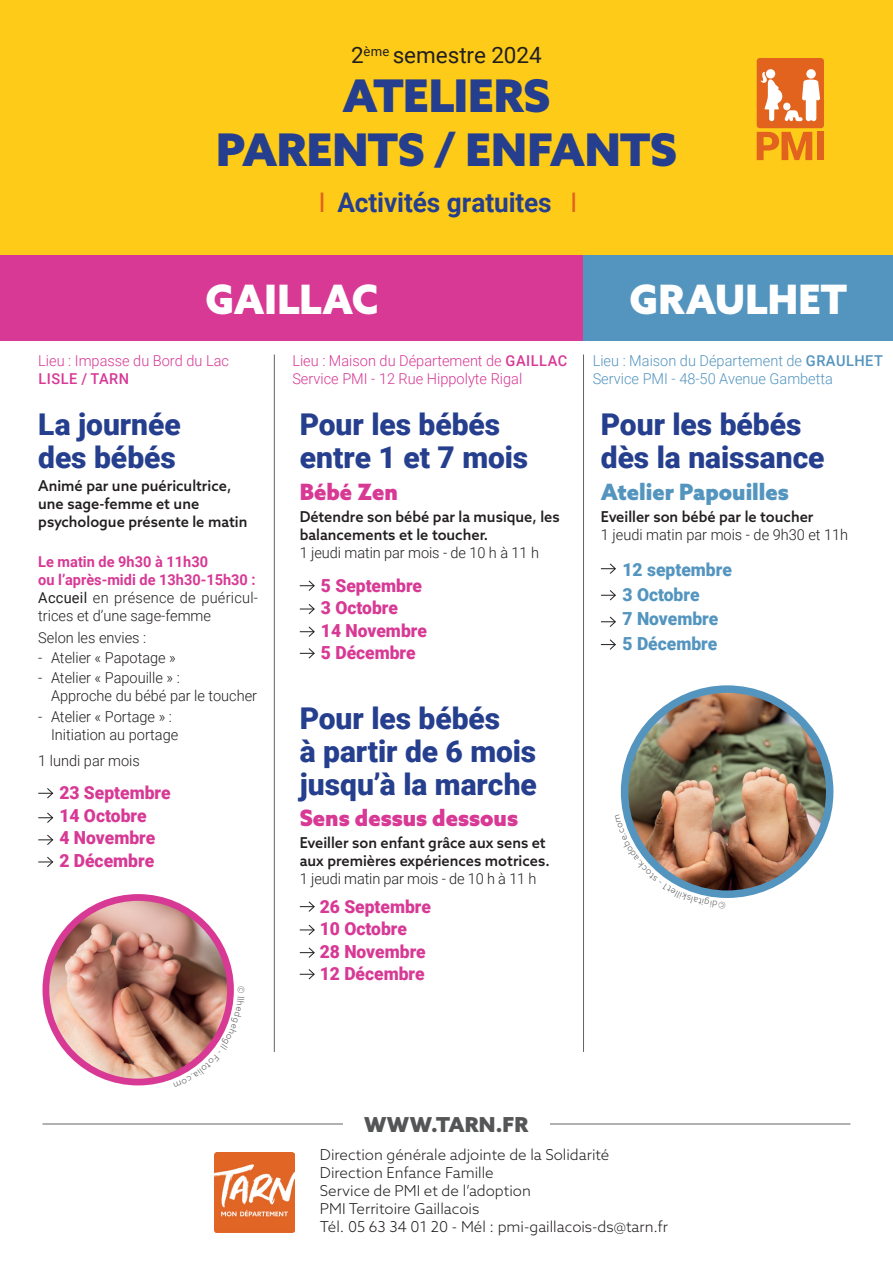
<style>
.page{position:relative;width:893px;height:1263px;background:#fff}
.page>*{position:absolute;margin:0;border:0;box-sizing:border-box;transform-origin:0 0}
.t1{font:900 45px/54px "Azo Sans";letter-spacing:-.005em;color:#253f8e;text-align:center}
.t2{font:900 40.5px "Azo Sans";color:#fff;scale:.96 1}
.t3{font:900 30px/33px "Roboto";color:#253f8e}
.t4{font:700 27px "Roboto";letter-spacing:-.005em;color:#253f8e}
.t5{font:900 22.5px "Azo Sans";color:#d73995}
.t6{font:900 22.5px "Azo Sans";color:#5495bf}
.t7{font:22.5px "Roboto";letter-spacing:-.005em;color:#231f20}
.t8{font:900 20.7px "Azo Sans";letter-spacing:.01em;color:#545557}
.t9{font:900 18px/22.5px "Roboto";color:#d73995}
.t10{font:900 18px/24.6px "Roboto";color:#5495bf}
.t11{font:300 15px/18px "Roboto";color:#231f20}
.t12{font:500 15px/18px "Azo Sans";color:#231f20}
.t13{font:300 15px/18px "Azo Sans";color:#231f20}
.t14{font:700 15px/18px "Roboto";color:#d73995}
.t15{font:300 15px/18px "Roboto";color:#d73995}
.t16{font:300 15px/18px "Roboto";color:#5495bf}
.t17{font:500 15px "Roboto";letter-spacing:.035em;color:#d73995}
.s1{font-weight:400;color:#e1631e}
.s2{font-weight:400;color:#231f20}
.s3{font-weight:300;color:#231f20}
.s4{font-weight:500}
</style>
<div class="page">
<div style="left:0;top:0;width:893px;height:321px;background:#fecc18"></div>
<svg style="left:757px;top:132px;width:55px;height:28px"></svg>
<div style="left:817px;top:132px;width:7px;height:28px;background:#e1631e"></div>
<div style="left:757px;top:58px;width:67px;height:70px;background:#e1631e;border-radius:3px"></div>
<svg style="left:766px;top:69px;width:9px;height:9px"></svg>
<svg style="left:806px;top:69px;width:10px;height:10px"></svg>
<svg style="left:760px;top:71px;width:60px;height:50px"></svg>
<hr style="left:43px;top:1124px;width:807px;height:1px;background:#636366">
<div style="left:343px;top:1114px;width:206px;height:20px;background:#fff"></div>
<div style="left:0;top:255px;width:584px;height:85px;background:#d73995"></div>
<div style="left:583px;top:255px;width:310px;height:85px;background:#5495bf"></div>
<hr style="left:274px;top:354px;width:1px;height:698px;background:#636366">
<hr style="left:583px;top:354px;width:1px;height:698px;background:#636366">
<img style="left:46px;top:897px;width:184px;height:185px;border-radius:92px">
<div style="left:43px;top:894px;width:191px;height:191px;border:7px solid #d73995;border-radius:50%"></div>
<img style="left:625px;top:691px;width:205px;height:203px">
<div style="left:621px;top:685px;width:212px;height:213px;border:8px solid #5495bf;border-radius:50%"></div>
<img style="left:215px;top:1153px;width:80px;height:80px">
<svg style="left:38px;top:788px;width:16px;height:11px"></svg>
<svg style="left:38px;top:812px;width:16px;height:11px"></svg>
<svg style="left:38px;top:834px;width:16px;height:11px"></svg>
<svg style="left:38px;top:856px;width:16px;height:11px"></svg>
<svg style="left:300px;top:580px;width:15px;height:11px"></svg>
<svg style="left:300px;top:604px;width:15px;height:11px"></svg>
<svg style="left:300px;top:626px;width:15px;height:11px"></svg>
<svg style="left:300px;top:648px;width:15px;height:11px"></svg>
<svg style="left:300px;top:901px;width:15px;height:11px"></svg>
<svg style="left:300px;top:924px;width:15px;height:11px"></svg>
<svg style="left:300px;top:947px;width:15px;height:11px"></svg>
<svg style="left:300px;top:969px;width:15px;height:11px"></svg>
<svg style="left:601px;top:563px;width:15px;height:11px"></svg>
<svg style="left:601px;top:590px;width:15px;height:11px"></svg>
<svg style="left:601px;top:616px;width:15px;height:11px"></svg>
<svg style="left:601px;top:639px;width:15px;height:11px"></svg>
<svg style="left:173px;top:986px;width:61px;height:93px"></svg>
<svg style="left:623px;top:814px;width:102px;height:84px"></svg>
<h3 class="t7" style="left:351px;top:39px;width:192px">2<sup>ème</sup> semestre 2024</h3>
<h1 class="t1" style="left:216px;top:68px;width:462px">ATELIERS<br>PARENTS / ENFANTS</h1>
<h3 class="t4" style="left:318px;top:183px;width:260px"><span class="s1">I</span> Activités gratuites <span class="s1">I</span></h3>
<h2 class="t2" style="left:206px;top:272px;width:181px">GAILLAC</h2>
<h2 class="t2" style="left:629px;top:272px;width:228px">GRAULHET</h2>
<p class="t15" style="left:38px;top:351px;width:192px">Lieu : Impasse du Bord du Lac</p>
<p class="t17" style="left:39px;top:368px;width:92px">LISLE / TARN</p>
<h3 class="t3" style="left:38px;top:407px;width:144px">La journée des bébés</h3>
<p class="t12" style="left:38px;top:476px;width:211px">Animé par une puéricultrice, une sage-femme et une psychologue présente le matin</p>
<p class="t14" style="left:38px;top:552px;width:221px">Le matin de 9h30 à 11h30<br>ou l’après-midi de 13h30-15h30 :<br><span class="s2">Accueil</span> <span class="s3">en présence de puéricul&shy;trices et d’une sage-femme</span></p>
<p class="t11" style="left:38px;top:628px;width:109px">Selon les envies :</p>
<p class="t11" style="left:38px;top:648px;width:139px">- Atelier « Papotage »</p>
<p class="t11" style="left:51px;top:668px;width:208px;text-indent:-13px">- Atelier « Papouille » :<br>Approche du bébé par le toucher</p>
<p class="t11" style="left:51px;top:707px;width:129px;text-indent:-13px">- Atelier « Portage » :<br>Initiation au portage</p>
<p class="t11" style="left:38px;top:751px;width:103px">1 lundi par mois</p>
<p class="t9" style="left:59px;top:781px;width:113px">23 Septembre<br>14 Octobre<br>4 Novembre<br>2 Décembre</p>
<p class="t15" style="left:292px;top:351px;width:277px">Lieu : Maison du Département de <span class="s4">GAILLAC<br></span>Service PMI - 12 Rue Hippolyte Rigal</p>
<h3 class="t3" style="left:300px;top:407px;width:230px">Pour les bébés entre 1 et 7 mois</h3>
<h3 class="t5" style="left:300px;top:476px;width:100px">Bébé Zen</h3>
<p class="t12" style="left:300px;top:507px;width:261px">Détendre son bébé par la musique, les balancements et le toucher.</p>
<p class="t11" style="left:300px;top:543px;width:241px">1 jeudi matin par mois - de 10 h à 11 h</p>
<p class="t9" style="left:321px;top:573px;width:108px">5 Septembre<br>3 Octobre<br>14 Novembre<br>5 Décembre</p>
<h3 class="t3" style="left:300px;top:700px;width:239px">Pour les bébés<br>à partir de 6 mois jusqu’à la marche</h3>
<h3 class="t5" style="left:300px;top:803px;width:220px">Sens dessus dessous</h3>
<p class="t12" style="left:300px;top:834px;width:251px">Eveiller son enfant grâce aux sens et aux premières expériences motrices.</p>
<p class="t11" style="left:300px;top:869px;width:238px">1 jeudi matin par mois - de 10 h à 11 h</p>
<p class="t9" style="left:320px;top:895px;width:113px">26 Septembre<br>10 Octobre<br>28 Novembre<br>12 Décembre</p>
<p class="t16" style="left:593px;top:351px;width:292px">Lieu : Maison du Département de <span class="s4">GRAULHET<br></span>Service PMI - 48-50 Avenue Gambetta</p>
<h3 class="t3" style="left:601px;top:407px;width:225px">Pour les bébés dès la naissance</h3>
<h3 class="t6" style="left:601px;top:476px;width:190px">Atelier Papouilles</h3>
<p class="t12" style="left:601px;top:507px;width:214px">Eveiller son bébé par le toucher</p>
<p class="t11" style="left:601px;top:525px;width:249px">1 jeudi matin par mois - de 9h30 et 11h</p>
<p class="t10" style="left:622px;top:557px;width:111px">12 septembre<br>3 Octobre<br>7 Novembre<br>5 Décembre</p>
<h3 class="t8" style="left:364px;top:1111px;width:166px">WWW.TARN.FR</h3>
<p class="t13" style="left:320px;top:1145px;width:350px">Direction générale adjointe de la Solidarité Direction Enfance Famille<br>Service de PMI et de l’adoption<br>PMI Territoire Gaillacois<br>Tél. 05 63 34 01 20 - Mél : pmi-gaillacois-ds@tarn.fr</p>
</div>
